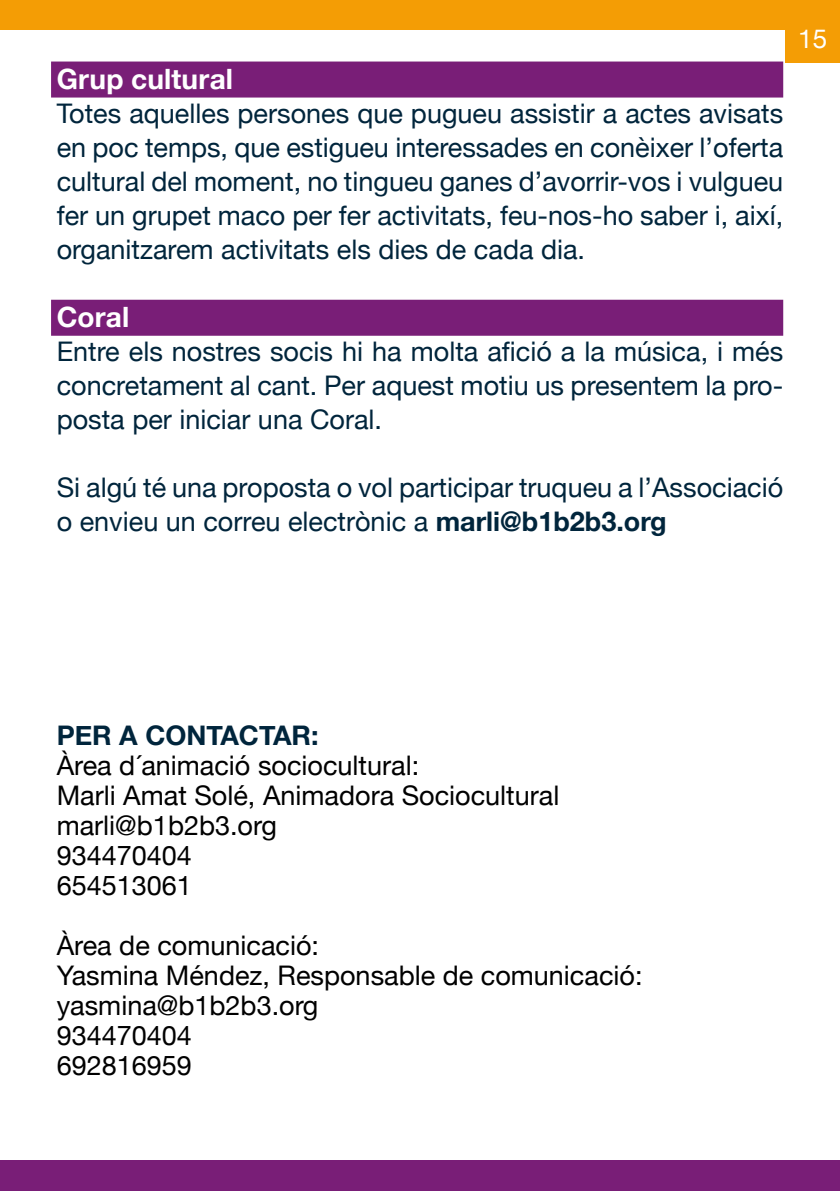
<style>
.page{position:relative;width:840px;height:1191px;background:#fff}
.page>*{position:absolute;margin:0;border:0;box-sizing:border-box;transform-origin:0 0}
.t1{font:700 28px "Helvetica Neue";letter-spacing:.005em;color:#fff}
.t2{font:27px/34px "Helvetica Neue";color:#00253c;text-align:justify}
.t3{font:27px/30px "Helvetica Neue";color:#000}
.t4{font:700 27px "Helvetica Neue";color:#00253c}
.t5{font:26px "Helvetica Neue";color:#fff}
.s1{font-weight:700}
</style>
<div class="page">
<div style="left:0;top:0;width:839px;height:29px;background:#f49d05"></div>
<div style="left:0;top:1161px;width:839px;height:30px;background:#791e77"></div>
<div style="left:784px;top:9px;width:55px;height:53px;background:#f49d05"></div>
<div style="left:51px;top:62px;width:731px;height:36px;background:#791e77"></div>
<div style="left:51px;top:300px;width:731px;height:36px;background:#791e77"></div>
<p class="t1" style="left:57px;top:62px;width:178px">Grup cultural</p>
<p class="t2" style="left:57px;top:96px;width:727px">Totes aquelles persones que pugueu assistir a actes avisats en poc temps, que estigueu interessades en conèixer l’oferta cultural del moment, no tingueu ganes d’avorrir-vos i vulgueu fer un grupet maco per fer activitats, feu-nos-ho saber i, així, organitzarem activitats els dies de cada dia.</p>
<p class="t1" style="left:57px;top:300px;width:74px">Coral</p>
<p class="t2" style="left:57px;top:334px;width:727px">Entre els nostres socis hi ha molta afició a la música, i més concretament al cant. Per aquest motiu us presentem la pro&shy;posta per iniciar una Coral.</p>
<p class="t2" style="left:57px;top:470px;width:727px">Si algú té una proposta o vol participar truqueu a l’Associació o envieu un correu electrònic a <span class="s1">marli@b1b2b3.org</span></p>
<p class="t5" style="left:797px;top:23px;width:30px">15</p>
<p class="t4" style="left:57px;top:718px;width:263px">PER A CONTACTAR:</p>
<p class="t3" style="left:57px;top:750px;width:504px">Àrea d´animació sociocultural:<br>Marli Amat Solé, Animadora Sociocultural marli@b1b2b3.org<br>934470404<br>654513061</p>
<p class="t3" style="left:57px;top:930px;width:587px">Àrea de comunicació:<br>Yasmina Méndez, Responsable de comunicació: yasmina@b1b2b3.org<br>934470404<br>692816959</p>
</div>
